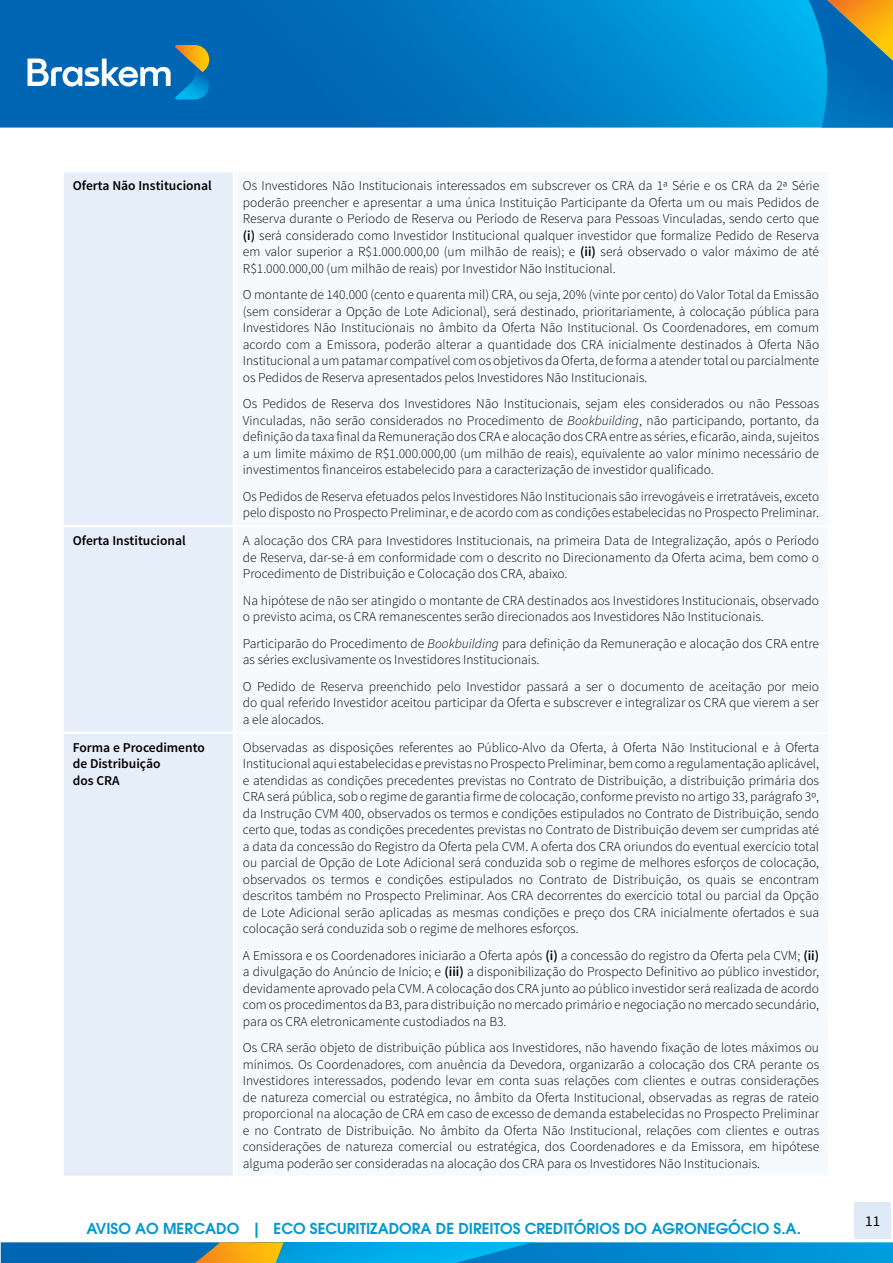
<style>
.page{position:relative;width:893px;height:1263px;background:#fff}
.page>*{position:absolute;margin:0;border:0;box-sizing:border-box;transform-origin:0 0}
.t1{font:600 15px "ITC Avant Garde Pro";color:#0099cd}
.t2{font:15px "Source Sans Pro";color:#000}
.t3{font:300 13.5px/16.5px "Source Sans Pro";color:#000;text-align:justify}
.t4{font:600 13.5px/16.5px "Source Sans Pro";color:#000}
.s1{font-weight:600}
.s2{font-style:italic}
</style>
<div class="page">
<svg style="left:0;top:0;width:808px;height:128px;background:#007bc2"></svg>
<svg style="left:28px;top:45px;width:186px;height:55px;background:#3685b9"></svg>
<svg style="left:808px;top:0;width:85px;height:128px;background:#2e81a0"></svg>
<div style="left:854px;top:1202px;width:37px;height:37px;background:#deeaf6"></div>
<svg style="left:1px;top:1242px;width:892px;height:21px;background:#168ec0"></svg>
<div style="left:64px;top:172px;width:169px;height:1004px;background:#e6eff9"></div>
<hr style="left:64px;top:525px;width:170px;height:2px;background:#fff">
<hr style="left:64px;top:732px;width:170px;height:2px;background:#fff">
<p class="t4" style="left:73px;top:178px;width:141px">Oferta Não Institucional</p>
<p class="t3" style="left:243px;top:178px;width:578px">Os Investidores Não Institucionais interessados em subscrever os CRA da 1ª Série e os CRA da 2ª Série poderão preencher e apresentar a uma única Instituição Participante da Oferta um ou mais Pedidos de Reserva durante o Período de Reserva ou Período de Reserva para Pessoas Vinculadas, sendo certo que <span class="s1">(i)</span> será considerado como Investidor Institucional qualquer investidor que formalize Pedido de Reserva em valor superior a R$1.000.000,00 (um milhão de reais); e <span class="s1">(ii)</span> será observado o valor máximo de até R$1.000.000,00 (um milhão de reais) por Investidor Não Institucional.</p>
<p class="t3" style="left:243px;top:287px;width:578px">O montante de 140.000 (cento e quarenta mil) CRA, ou seja, 20% (vinte por cento) do Valor Total da Emissão (sem considerar a Opção de Lote Adicional), será destinado, prioritariamente, à colocação pública para Investidores Não Institucionais no âmbito da Oferta Não Institucional. Os Coordenadores, em comum acordo com a Emissora, poderão alterar a quantidade dos CRA inicialmente destinados à Oferta Não Institucional a um patamar compatível com os objetivos da Oferta, de forma a atender total ou parcialmente os Pedidos de Reserva apresentados pelos Investidores Não Institucionais.</p>
<p class="t3" style="left:243px;top:396px;width:578px">Os Pedidos de Reserva dos Investidores Não Institucionais, sejam eles considerados ou não Pessoas Vinculadas, não serão considerados no Procedimento de <span class="s2">Bookbuilding</span>, não participando, portanto, da definição da taxa final da Remuneração dos CRA e alocação dos CRA entre as séries, e ficarão, ainda, sujeitos a um limite máximo de R$1.000.000,00 (um milhão de reais), equivalente ao valor mínimo necessário de investimentos financeiros estabelecido para a caracterização de investidor qualificado.</p>
<p class="t3" style="left:243px;top:488px;width:578px">Os Pedidos de Reserva efetuados pelos Investidores Não Institucionais são irrevogáveis e irretratáveis, exceto pelo disposto no Prospecto Preliminar, e de acordo com as condições estabelecidas no Prospecto Preliminar.</p>
<p class="t4" style="left:73px;top:533px;width:115px">Oferta Institucional</p>
<p class="t3" style="left:243px;top:533px;width:578px">A alocação dos CRA para Investidores Institucionais, na primeira Data de Integralização, após o Período de Reserva, dar-se-á em conformidade com o descrito no Direcionamento da Oferta acima, bem como o Procedimento de Distribuição e Colocação dos CRA, abaixo.</p>
<p class="t3" style="left:243px;top:592px;width:578px">Na hipótese de não ser atingido o montante de CRA destinados aos Investidores Institucionais, observado o previsto acima, os CRA remanescentes serão direcionados aos Investidores Não Institucionais.</p>
<p class="t3" style="left:243px;top:635px;width:578px">Participarão do Procedimento de <span class="s2">Bookbuilding</span> para definição da Remuneração e alocação dos CRA entre as séries exclusivamente os Investidores Institucionais.</p>
<p class="t3" style="left:243px;top:678px;width:578px">O Pedido de Reserva preenchido pelo Investidor passará a ser o documento de aceitação por meio do qual referido Investidor aceitou participar da Oferta e subscrever e integralizar os CRA que vierem a ser a ele alocados.</p>
<p class="t4" style="left:73px;top:739px;width:134px">Forma e Procedimento de Distribuição<br>dos CRA</p>
<p class="t3" style="left:243px;top:739px;width:578px">Observadas as disposições referentes ao Público-Alvo da Oferta, à Oferta Não Institucional e à Oferta Institucional aqui estabelecidas e previstas no Prospecto Preliminar, bem como a regulamentação aplicável, e atendidas as condições precedentes previstas no Contrato de Distribuição, a distribuição primária dos CRA será pública, sob o regime de garantia firme de colocação, conforme previsto no artigo 33, parágrafo 3º, da Instrução CVM 400, observados os termos e condições estipulados no Contrato de Distribuição, sendo certo que, todas as condições precedentes previstas no Contrato de Distribuição devem ser cumpridas até a data da concessão do Registro da Oferta pela CVM. A oferta dos CRA oriundos do eventual exercício total ou parcial de Opção de Lote Adicional será conduzida sob o regime de melhores esforços de colocação, observados os termos e condições estipulados no Contrato de Distribuição, os quais se encontram descritos também no Prospecto Preliminar. Aos CRA decorrentes do exercício total ou parcial da Opção de Lote Adicional serão aplicadas as mesmas condições e preço dos CRA inicialmente ofertados e sua colocação será conduzida sob o regime de melhores esforços.</p>
<p class="t3" style="left:243px;top:947px;width:578px">A Emissora e os Coordenadores iniciarão a Oferta após <span class="s1">(i)</span> a concessão do registro da Oferta pela CVM; <span class="s1">(ii) </span>a divulgação do Anúncio de Início; e <span class="s1">(iii)</span> a disponibilização do Prospecto Definitivo ao público investidor, devidamente aprovado pela CVM. A colocação dos CRA junto ao público investidor será realizada de acordo com os procedimentos da B3, para distribuição no mercado primário e negociação no mercado secundário, para os CRA eletronicamente custodiados na B3.</p>
<p class="t3" style="left:243px;top:1039px;width:578px">Os CRA serão objeto de distribuição pública aos Investidores, não havendo fixação de lotes máximos ou mínimos. Os Coordenadores, com anuência da Devedora, organizarão a colocação dos CRA perante os Investidores interessados, podendo levar em conta suas relações com clientes e outras considerações de natureza comercial ou estratégica, no âmbito da Oferta Institucional, observadas as regras de rateio proporcional na alocação de CRA em caso de excesso de demanda estabelecidas no Prospecto Preliminar e no Contrato de Distribuição. No âmbito da Oferta Não Institucional, relações com clientes e outras considerações de natureza comercial ou estratégica, dos Coordenadores e da Emissora, em hipótese alguma poderão ser consideradas na alocação dos CRA para os Investidores Não Institucionais.</p>
<p class="t1" style="left:87px;top:1218px;width:716px">AVISO AO MERCADO | ECO SECURITIZADORA DE DIREITOS CREDITÓRIOS DO AGRONEGÓCIO S.A.</p>
<p class="t2" style="left:865px;top:1212px;width:16px">11</p>
</div>
